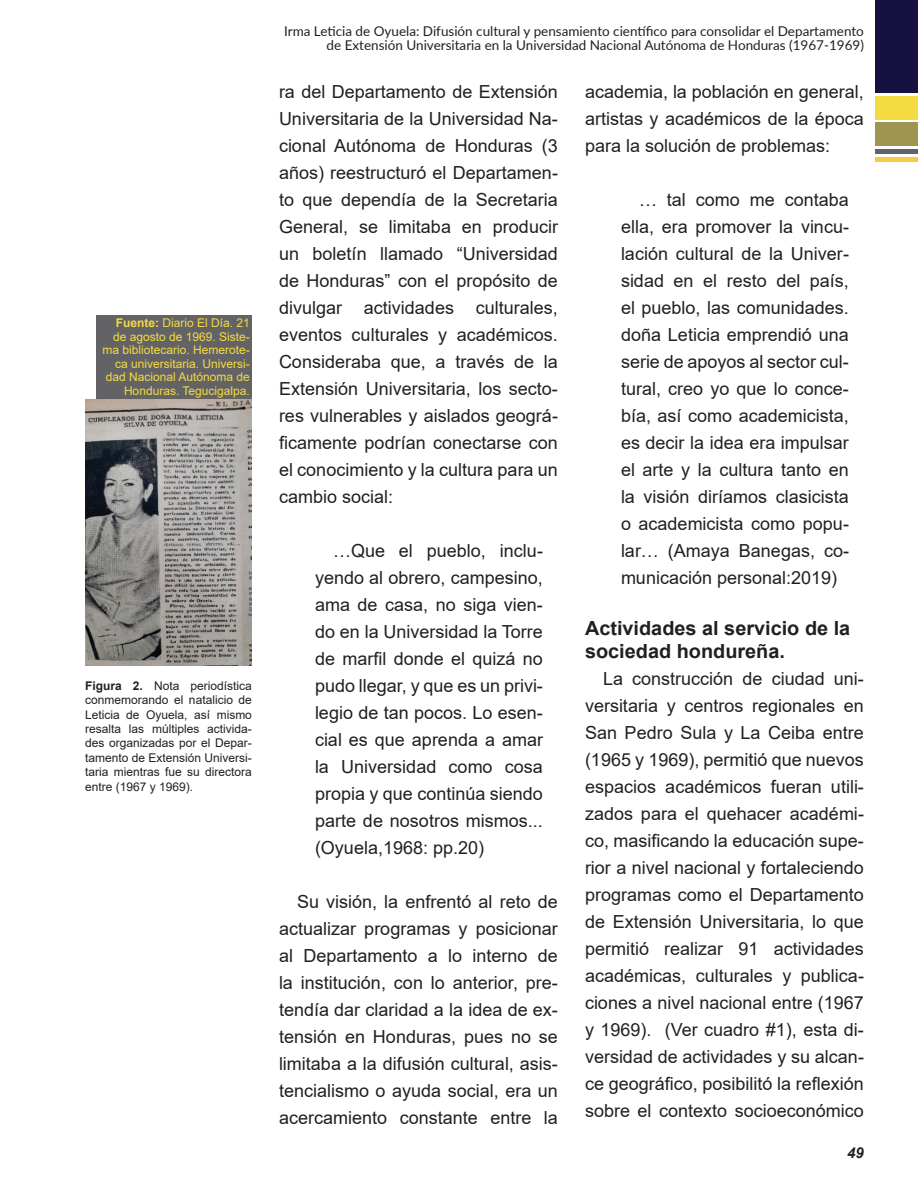
<style>
.page{position:relative;width:918px;height:1188px;background:#fff}
.page>*{position:absolute;margin:0;border:0;box-sizing:border-box;transform-origin:0 0}
.t1{font:700 19.5px/23.4px "Arial";color:#231f20}
.t2{font:18px/27px "Arial";color:#231f20;text-align:justify}
.t3{font:italic 700 15px "Arial";color:#231f20}
.t4{font:13.5px/13.5px "Lato";color:#231f20;text-align:right}
.t5{font:12px/14.4px "Arial";color:#231f20;text-align:justify}
.t6{font:12px/13.5px "Arial";color:#f5db42;text-align:right}
.s1{font-weight:700}
</style>
<div class="page">
<div style="left:875px;top:0;width:43px;height:92px;background:#151141"></div>
<div style="left:875px;top:96px;width:43px;height:23px;background:#f5db42"></div>
<div style="left:875px;top:123px;width:43px;height:23px;background:#9f9450"></div>
<div style="left:875px;top:149px;width:43px;height:5px;background:#636365"></div>
<hr style="left:875px;top:157px;width:43px;height:4px;background:#f4cc41">
<div style="left:96px;top:315px;width:156px;height:90px;background:#636365"></div>
<img style="left:85px;top:400px;width:167px;height:266px">
<p class="t6" style="left:102px;top:316px;width:149px"><span class="s1">Fuente:</span> Diario El Día. 21 de agosto de 1969. Siste&shy;ma bibliotecario. Hemerote&shy;ca universitaria. Universi&shy;dad Nacional Autónoma de<br>Honduras. Tegucigalpa.</p>
<p class="t5" style="left:85px;top:678px;width:168px"><span class="s1">Figura 2.</span> Nota periodística conmemorando el natalicio de Leticia de Oyuela, así mismo resalta las múltiples activida&shy;des organizadas por el Depar&shy;tamento de Extensión Universi&shy;taria mientras fue su directora entre (1967 y 1969).</p>
<p class="t4" style="left:284px;top:24px;width:581px">Irma Leticia de Oyuela: Difusión cultural y pensamiento científico para consolidar el Departamento de Extensión Universitaria en la Universidad Nacional Autónoma de Honduras (1967-1969)</p>
<p class="t2" style="left:279px;top:78px;width:281px">ra del Departamento de Extensión Universitaria de la Universidad Na&shy;cional Autónoma de Honduras (3 años) reestructuró el Departamen&shy;to que dependía de la Secretaria General, se limitaba en producir un boletín llamado “Universidad de Honduras” con el propósito de divulgar actividades culturales, eventos culturales y académicos.<br>Consideraba que, a través de la Extensión Universitaria, los secto&shy;res vulnerables y aislados geográ&shy;ficamente podrían conectarse con el conocimiento y la cultura para un cambio social:</p>
<p class="t2" style="left:315px;top:537px;width:230px;text-indent:18px">…Que el pueblo, inclu&shy;yendo al obrero, campesino, ama de casa, no siga vien&shy;do en la Universidad la Torre de marfil donde el quizá no pudo llegar, y que es un privi&shy;legio de tan pocos. Lo esen&shy;cial es que aprenda a amar la Universidad como cosa propia y que continúa siendo parte de nosotros mismos... (Oyuela,1968: pp.20)</p>
<p class="t2" style="left:279px;top:888px;width:280px;text-indent:18px">Su visión, la enfrentó al reto de actualizar programas y posicionar al Departamento a lo interno de la institución, con lo anterior, pre&shy;tendía dar claridad a la idea de ex&shy;tensión en Honduras, pues no se limitaba a la difusión cultural, asis&shy;tencialismo o ayuda social, era un acercamiento constante entre la</p>
<p class="t2" style="left:585px;top:78px;width:280px">academia, la población en general, artistas y académicos de la época para la solución de problemas:</p>
<p class="t2" style="left:621px;top:186px;width:230px;text-indent:18px">… tal como me contaba ella, era promover la vincu&shy;lación cultural de la Univer&shy;sidad en el resto del país, el pueblo, las comunidades. doña Leticia emprendió una serie de apoyos al sector cul&shy;tural, creo yo que lo conce&shy;bía, así como academicista, es decir la idea era impulsar el arte y la cultura tanto en la visión diríamos clasicista o academicista como popu&shy;lar… (Amaya Banegas, co&shy;municación personal:2019)</p>
<p class="t1" style="left:585px;top:616px;width:267px">Actividades al servicio de la sociedad hondureña.</p>
<p class="t2" style="left:585px;top:665px;width:280px;text-indent:18px">La construcción de ciudad uni&shy;versitaria y centros regionales en San Pedro Sula y La Ceiba entre (1965 y 1969), permitió que nuevos espacios académicos fueran utili&shy;zados para el quehacer académi&shy;co, masificando la educación supe&shy;rior a nivel nacional y fortaleciendo programas como el Departamento de Extensión Universitaria, lo que permitió realizar 91 actividades académicas, culturales y publica&shy;ciones a nivel nacional entre (1967 y 1969). (Ver cuadro #1), esta di&shy;versidad de actividades y su alcan&shy;ce geográfico, posibilitó la reflexión sobre el contexto socioeconómico</p>
<p class="t3" style="left:847px;top:1142px;width:18px">49</p>
</div>
